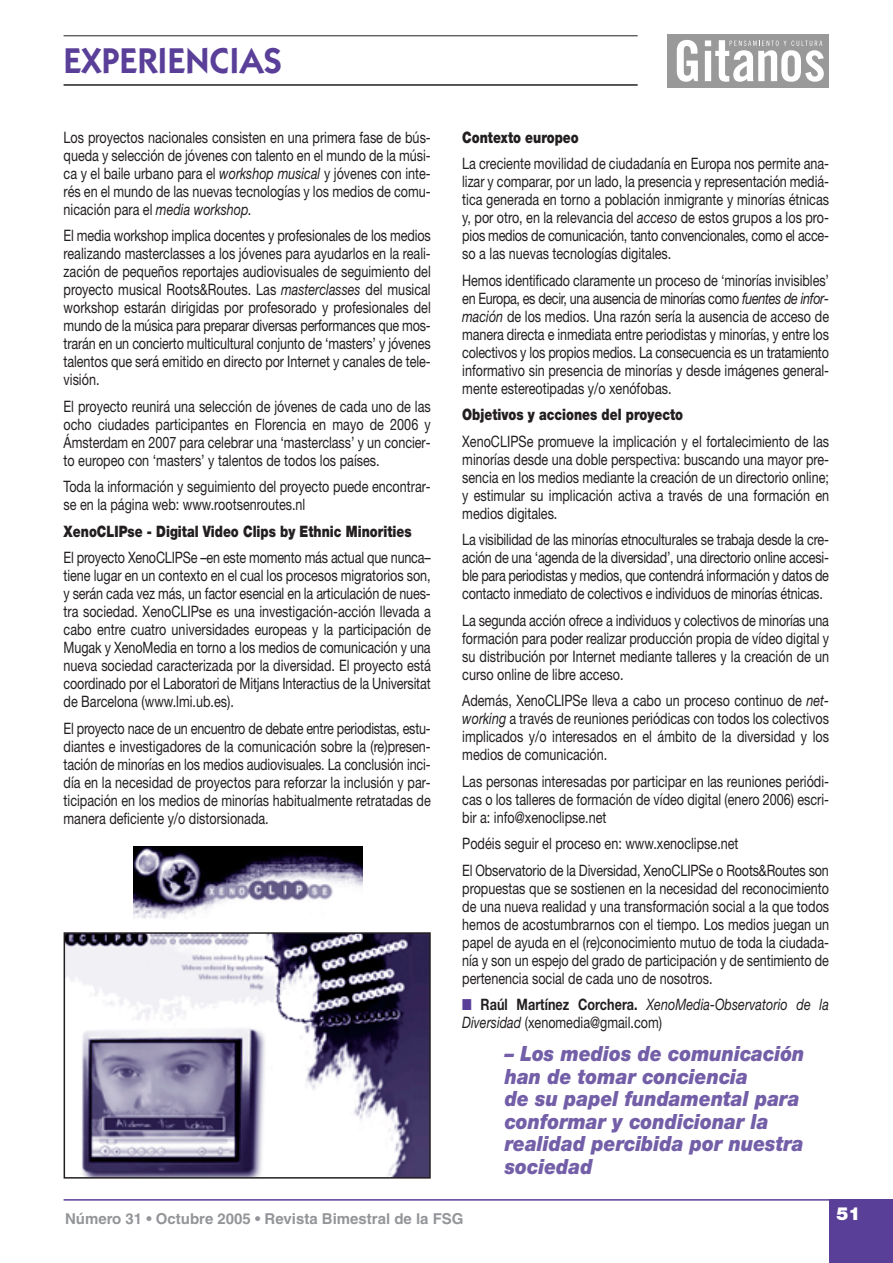
<style>
.page{position:relative;width:893px;height:1263px;background:#fff}
.page>*{position:absolute;margin:0;border:0;box-sizing:border-box;transform-origin:0 0}
.t1{font:600 36px "Itc Kabel";color:#5a3f99}
.t2{font:italic 900 21px/22.5px "Helvetica Neue";color:#735ea8;scale:.9 1}
.t3{font:900 18px "Helvetica Neue";color:#fff}
.t4{font:15.75px/18px "Helvetica Neue";color:#231f20;text-align:justify;scale:.8 1}
.t5{font:900 15.75px "Helvetica Neue";color:#231f20;scale:.8 1}
.t6{font:italic 15.75px/18px "Helvetica Neue";letter-spacing:.005em;color:#231f20;scale:.8 1}
.t7{font:700 15px "Helvetica";color:#939598}
.s1{font-style:italic}
.s2{color:#5a3f99}
.s3{font-weight:700;font-style:normal}
.s4{font-style:normal}
</style>
<div class="page">
<div style="left:667px;top:34px;width:162px;height:54px;background:#999"></div>
<svg style="left:677px;top:40px;width:21px;height:42px"></svg>
<svg style="left:705px;top:40px;width:119px;height:42px"></svg>
<hr style="left:64px;top:84px;width:574px;height:2px;background:#231f20">
<hr style="left:64px;top:36px;width:574px;height:1px;background:#231f20">
<div style="left:829px;top:1200px;width:64px;height:63px;background:#5a3f99"></div>
<hr style="left:64px;top:1199px;width:829px;height:1px;background:#5a3f99">
<img style="left:67px;top:935px;width:361px;height:240px">
<div style="left:64px;top:932px;width:367px;height:246px;border:2px solid #231f20"></div>
<img style="left:133px;top:847px;width:230px;height:72px">
<h1 class="t1" style="left:64px;top:48px;width:220px">EXPERIENCIAS</h1>
<p class="t4" style="left:64px;top:129px;width:461px">Los proyectos nacionales consisten en una primera fase de bús&shy;queda y selección de jóvenes con talento en el mundo de la músi&shy;ca y el baile urbano para el <span class="s1">workshop musical</span> y jóvenes con inte&shy;rés en el mundo de las nuevas tecnologías y los medios de comu&shy;nicación para el <span class="s1">media workshop.</span></p>
<p class="t4" style="left:64px;top:228px;width:461px">El media workshop implica docentes y profesionales de los medios realizando masterclasses a los jóvenes para ayudarlos en la reali&shy;zación de pequeños reportajes audiovisuales de seguimiento del proyecto musical Roots&amp;Routes. Las <span class="s1">masterclasses</span> del musical workshop estarán dirigidas por profesorado y profesionales del mundo de la música para preparar diversas performances que mos&shy;trarán en un concierto multicultural conjunto de ‘masters’ y jóvenes talentos que será emitido en directo por Internet y canales de tele&shy;visión.</p>
<p class="t4" style="left:64px;top:398px;width:461px">El proyecto reunirá una selección de jóvenes de cada uno de las ocho ciudades participantes en Florencia en mayo de 2006 y Ámsterdam en 2007 para celebrar una ‘masterclass’ y un concier&shy;to europeo con ‘masters’ y talentos de todos los países.</p>
<p class="t4" style="left:64px;top:479px;width:461px">Toda la información y seguimiento del proyecto puede encontrar&shy;se en la página web: www.rootsenroutes.nl</p>
<p class="t5" style="left:64px;top:525px;width:437px">XenoCLIPse - Digital Video Clips by Ethnic Minorities</p>
<p class="t4" style="left:64px;top:550px;width:461px">El proyecto XenoCLIPSe –en este momento más actual que nunca– tiene lugar en un contexto en el cual los procesos migratorios son, y serán cada vez más, un factor esencial en la articulación de nues&shy;tra sociedad. XenoCLIPse es una investigación-acción llevada a cabo entre cuatro universidades europeas y la participación de Mugak y XenoMedia en torno a los medios de comunicación y una nueva sociedad caracterizada por la diversidad. El proyecto está coordinado por el Laboratori de Mitjans Interactius de la Universitat de Barcelona (www.lmi.ub.es).</p>
<p class="t4" style="left:64px;top:721px;width:461px">El proyecto nace de un encuentro de debate entre periodistas, estu&shy;diantes e investigadores de la comunicación sobre la (re)presen&shy;tación de minorías en los medios audiovisuales. La conclusión inci&shy;día en la necesidad de proyectos para reforzar la inclusión y par&shy;ticipación en los medios de minorías habitualmente retratadas de manera deficiente y/o distorsionada.</p>
<p class="t5" style="left:462px;top:131px;width:147px">Contexto europeo</p>
<p class="t4" style="left:462px;top:156px;width:460px">La creciente movilidad de ciudadanía en Europa nos permite ana&shy;lizar y comparar, por un lado, la presencia y representación mediá&shy;tica generada en torno a población inmigrante y minorías étnicas y, por otro, en la relevancia del <span class="s1">acceso</span> de estos grupos a los pro&shy;pios medios de comunicación, tanto convencionales, como el acce&shy;so a las nuevas tecnologías digitales.</p>
<p class="t4" style="left:462px;top:273px;width:460px">Hemos identificado claramente un proceso de ‘minorías invisibles’ en Europa, es decir, una ausencia de minorías como <span class="s1">fuentes de infor&shy;mación</span> de los medios. Una razón sería la ausencia de acceso de manera directa e inmediata entre periodistas y minorías, y entre los colectivos y los propios medios. La consecuencia es un tratamiento informativo sin presencia de minorías y desde imágenes general&shy;mente estereotipadas y/o xenófobas.</p>
<p class="t5" style="left:462px;top:409px;width:278px">Objetivos y acciones del proyecto</p>
<p class="t4" style="left:462px;top:434px;width:460px">XenoCLIPSe promueve la implicación y el fortalecimiento de las minorías desde una doble perspectiva: buscando una mayor pre&shy;sencia en los medios mediante la creación de un directorio online; y estimular su implicación activa a través de una formación en medios digitales.</p>
<p class="t4" style="left:462px;top:532px;width:460px">La visibilidad de las minorías etnoculturales se trabaja desde la cre&shy;ación de una ‘agenda de la diversidad’, una directorio online accesi&shy;ble para periodistas y medios, que contendrá información y datos de contacto inmediato de colectivos e individuos de minorías étnicas.</p>
<p class="t4" style="left:462px;top:613px;width:460px">La segunda acción ofrece a individuos y colectivos de minorías una formación para poder realizar producción propia de vídeo digital y su distribución por Internet mediante talleres y la creación de un curso online de libre acceso.</p>
<p class="t4" style="left:462px;top:693px;width:460px">Además, XenoCLIPSe lleva a cabo un proceso continuo de <span class="s1">net&shy;working</span> a través de reuniones periódicas con todos los colectivos implicados y/o interesados en el ámbito de la diversidad y los medios de comunicación.</p>
<p class="t4" style="left:462px;top:774px;width:460px">Las personas interesadas por participar en las reuniones periódi&shy;cas o los talleres de formación de vídeo digital (enero 2006) escri&shy;bir a: info@xenoclipse.net</p>
<p class="t4" style="left:462px;top:832px;width:460px;line-height:26.5px">Podéis seguir el proceso en: www.xenoclipse.net<br>El Observatorio de la Diversidad, XenoCLIPSe o Roots&amp;Routes son</p>
<p class="t4" style="left:462px;top:881px;width:460px">propuestas que se sostienen en la necesidad del reconocimiento de una nueva realidad y una transformación social a la que todos hemos de acostumbrarnos con el tiempo. Los medios juegan un papel de ayuda en el (re)conocimiento mutuo de toda la ciudada&shy;nía y son un espejo del grado de participación y de sentimiento de pertenencia social de cada uno de nosotros.</p>
<p class="t6" style="left:462px;top:997px;width:460px"><span class="s2">■</span> <span class="s3">Raúl Martínez Corchera.</span> XenoMedia-Observatorio de la<br>Diversidad <span class="s4">(xenomedia@gmail.com)</span></p>
<h2 class="t2" style="left:505px;top:1044px;width:335px">– Los medios de comunicación han de tomar conciencia<br>de su papel fundamental para conformar y condicionar la realidad percibida por nuestra sociedad</h2>
<p class="t7" style="left:65px;top:1213px;width:400px">Número 31 • Octubre 2005 • Revista Bimestral de la FSG</p>
<p class="t3" style="left:836px;top:1207px;width:26px">51</p>
</div>
